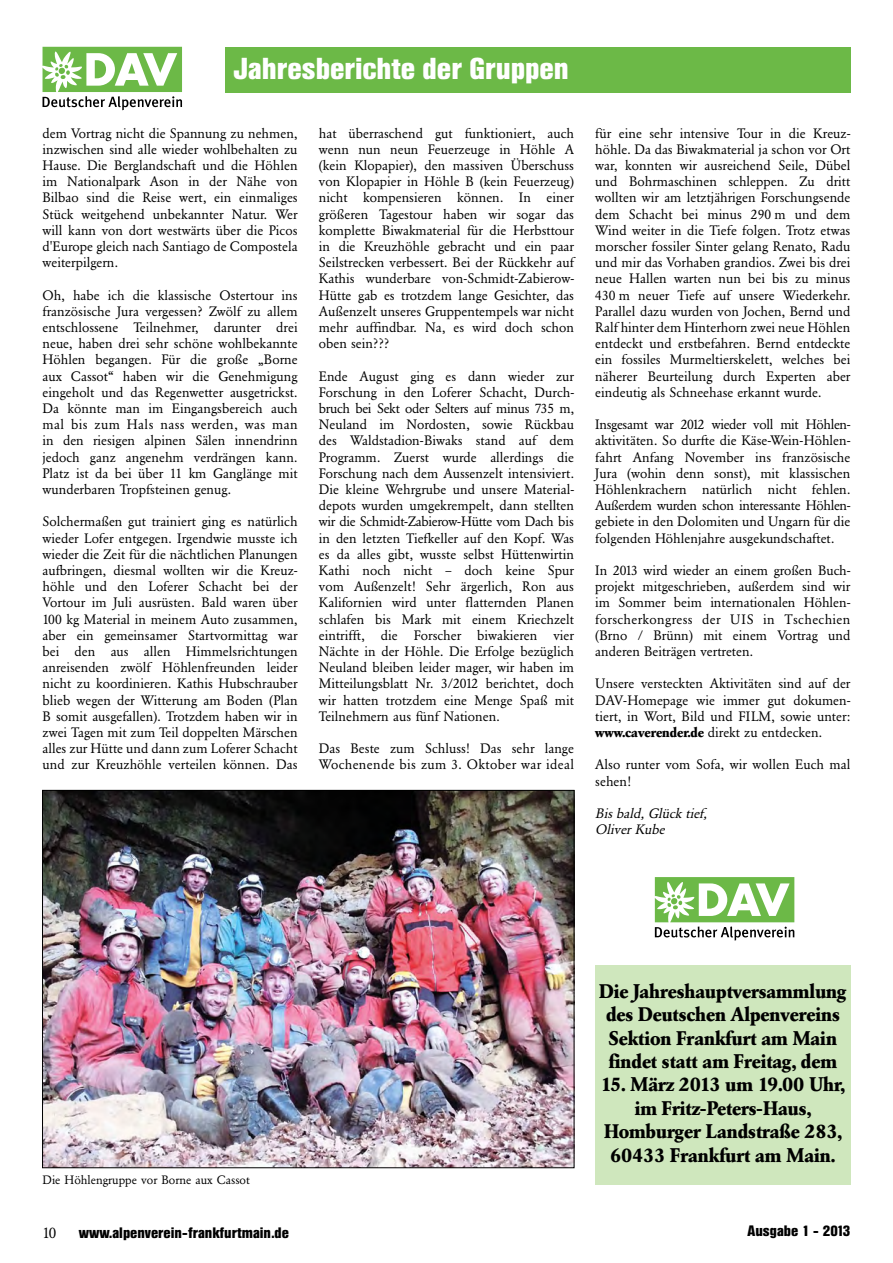
<style>
.page{position:relative;width:893px;height:1263px;background:#fff}
.page>*{position:absolute;margin:0;border:0;box-sizing:border-box;transform-origin:0 0}
.t1{font:700 30px "Helvetica Condensed BQ";color:#fff}
.t2{font:700 19.5px/23.4px "Garamond BQ";color:#000;text-align:center}
.t3{font:700 15px "Helvetica Condensed BQ";color:#000}
.t4{font:15px "Garamond BQ";color:#000}
.t5{font:13.5px/16.2px "Garamond BQ";color:#000;text-align:justify}
.t6{font:italic 13.5px/16.2px "Garamond BQ";color:#000}
.t7{font:12px "Garamond BQ";color:#000}
.s1{font-family:"Baskerville"}
.s2{font-weight:700}
</style>
<div class="page">
<div style="left:225px;top:47px;width:625px;height:45px;background:#6cb947"></div>
<svg style="left:43px;top:47px;width:139px;height:63px"></svg>
<img style="left:44px;top:792px;width:528px;height:374px">
<div style="left:595px;top:965px;width:255px;height:220px;background:#cfe7bd"></div>
<svg style="left:655px;top:877px;width:139px;height:63px"></svg>
<h1 class="t1" style="left:234px;top:52px;width:336px">Jahresberichte der Gruppen</h1>
<p class="t5" style="left:43px;top:125px;width:257px">dem Vortrag nicht die Spannung zu nehmen, inzwischen sind alle wieder wohlbehalten zu Hause. Die Berglandschaft und die Höhlen im Nationalpark Ason in der Nähe von Bilbao sind die Reise wert, ein einmaliges Stück weitgehend unbekannter Natur. Wer will kann von dort westwärts über die Picos d<span class="s1">'</span>Europe gleich nach Santiago de Compostela weiterpilgern.</p>
<p class="t5" style="left:43px;top:287px;width:257px">Oh, habe ich die klassische Ostertour ins französische Jura vergessen? Zwölf zu allem entschlossene Teilnehmer, darunter drei neue, haben drei sehr schöne wohlbekannte Höhlen begangen. Für die große „Borne aux Cassot“ haben wir die Genehmigung eingeholt und das Regenwetter ausgetrickst.<br>Da könnte man im Eingangsbereich auch mal bis zum Hals nass werden, was man in den riesigen alpinen Sälen innendrinn jedoch ganz angenehm verdrängen kann.<br>Platz ist da bei über 11 km Ganglänge mit wunderbaren Tropfsteinen genug.</p>
<p class="t5" style="left:43px;top:514px;width:257px">Solchermaßen gut trainiert ging es natürlich wieder Lofer entgegen. Irgendwie musste ich wieder die Zeit für die nächtlichen Planungen aufbringen, diesmal wollten wir die Kreuz&shy;höhle und den Loferer Schacht bei der Vortour im Juli ausrüsten. Bald waren über 100 kg Material in meinem Auto zusammen, aber ein gemeinsamer Startvormittag war bei den aus allen Himmelsrichtungen anreisenden zwölf Höhlenfreunden leider nicht zu koordinieren. Kathis Hubschrauber blieb wegen der Witterung am Boden (Plan B somit ausgefallen). Trotzdem haben wir in zwei Tagen mit zum Teil doppelten Märschen alles zur Hütte und dann zum Loferer Schacht und zur Kreuzhöhle verteilen können. Das</p>
<p class="t5" style="left:319px;top:125px;width:257px">hat überraschend gut funktioniert, auch wenn nun neun Feuerzeuge in Höhle A (kein Klopapier), den massiven Überschuss von Klopapier in Höhle B (kein Feuerzeug) nicht kompensieren können. In einer größeren Tagestour haben wir sogar das komplette Biwakmaterial für die Herbsttour in die Kreuzhöhle gebracht und ein paar Seilstrecken verbessert. Bei der Rückkehr auf Kathis wunderbare von-Schmidt-Zabierow-Hütte gab es trotzdem lange Gesichter, das Außenzelt unseres Gruppentempels war nicht mehr auffindbar. Na, es wird doch schon oben sein???</p>
<p class="t5" style="left:319px;top:368px;width:257px">Ende August ging es dann wieder zur Forschung in den Loferer Schacht, Durch&shy;bruch bei Sekt oder Selters auf minus 735 m, Neuland im Nordosten, sowie Rückbau des Waldstadion-Biwaks stand auf dem Programm. Zuerst wurde allerdings die Forschung nach dem Aussenzelt intensiviert.<br>Die kleine Wehrgrube und unsere Material&shy;depots wurden umgekrempelt, dann stellten wir die Schmidt-Zabierow-Hütte vom Dach bis in den letzten Tiefkeller auf den Kopf. Was es da alles gibt, wusste selbst Hüttenwirtin Kathi noch nicht – doch keine Spur vom Außenzelt! Sehr ärgerlich, Ron aus Kalifornien wird unter flatternden Planen schlafen bis Mark mit einem Kriechzelt eintrifft, die Forscher biwakieren vier Nächte in der Höhle. Die Erfolge bezüglich Neuland bleiben leider mager, wir haben im Mitteilungsblatt Nr. 3/2012 berichtet, doch wir hatten trotzdem eine Menge Spaß mit Teilnehmern aus fünf Nationen.</p>
<p class="t5" style="left:319px;top:741px;width:257px">Das Beste zum Schluss! Das sehr lange<br>Wochenende bis zum 3. Oktober war ideal</p>
<p class="t5" style="left:595px;top:125px;width:257px">für eine sehr intensive Tour in die Kreuz&shy;höhle. Da das Biwakmaterial ja schon vor Ort war, konnten wir ausreichend Seile, Dübel und Bohrmaschinen schleppen. Zu dritt wollten wir am letztjährigen Forschungsende dem Schacht bei minus 290 m und dem Wind weiter in die Tiefe folgen. Trotz etwas morscher fossiler Sinter gelang Renato, Radu und mir das Vorhaben grandios. Zwei bis drei neue Hallen warten nun bei bis zu minus 430 m neuer Tiefe auf unsere Wiederkehr.<br>Parallel dazu wurden von Jochen, Bernd und Ralf hinter dem Hinterhorn zwei neue Höhlen entdeckt und erstbefahren. Bernd entdeckte ein fossiles Murmeltierskelett, welches bei näherer Beurteilung durch Experten aber eindeutig als Schneehase erkannt wurde.</p>
<p class="t5" style="left:595px;top:417px;width:257px">Insgesamt war 2012 wieder voll mit Höhlen&shy;aktivitäten. So durfte die Käse-Wein-Höhlen&shy;fahrt Anfang November ins französische Jura (wohin denn sonst), mit klassischen Höhlenkrachern natürlich nicht fehlen.<br>Außerdem wurden schon interessante Höhlen&shy;gebiete in den Dolomiten und Ungarn für die folgenden Höhlenjahre ausgekundschaftet.</p>
<p class="t5" style="left:595px;top:562px;width:257px">In 2013 wird wieder an einem großen Buch&shy;projekt mitgeschrieben, außerdem sind wir im Sommer beim internationalen Höhlen&shy;forscherkongress der UIS in Tschechien (Brno / Brünn) mit einem Vortrag und anderen Beiträgen vertreten.</p>
<p class="t5" style="left:595px;top:676px;width:257px">Unsere versteckten Aktivitäten sind auf der DAV-Homepage wie immer gut dokumen&shy;tiert, in Wort, Bild und FILM, sowie unter: <span class="s2">www.caverender.de</span> direkt zu entdecken.</p>
<p class="t5" style="left:595px;top:757px;width:257px">Also runter vom Sofa, wir wollen Euch mal sehen!</p>
<p class="t6" style="left:595px;top:805px;width:116px">Bisbald,Glück tief,<br>OliverKube</p>
<p class="t7" style="left:43px;top:1173px;width:209px">Die Höhlengruppe vor Borne aux Cassot</p>
<h2 class="t2" style="left:599px;top:979px;width:249px">Die Jahreshauptversammlung des Deutschen Alpenvereins<br>Sektion Frankfurt am Main findet statt am Freitag, dem</h2>
<h2 class="t2" style="left:601px;top:1073px;width:245px">15. März 2013 um 19.00 Uhr, im Fritz-Peters-Haus,<br>Homburger Landstraße 283,<br>60433 Frankfurt am Main.</h2>
<p class="t4" style="left:43px;top:1224px;width:15px">10</p>
<p class="t3" style="left:79px;top:1225px;width:211px">www.alpenverein-frankfurtmain.de</p>
<p class="t3" style="left:748px;top:1222px;width:104px">Ausgabe 1 - 2013</p>
</div>
